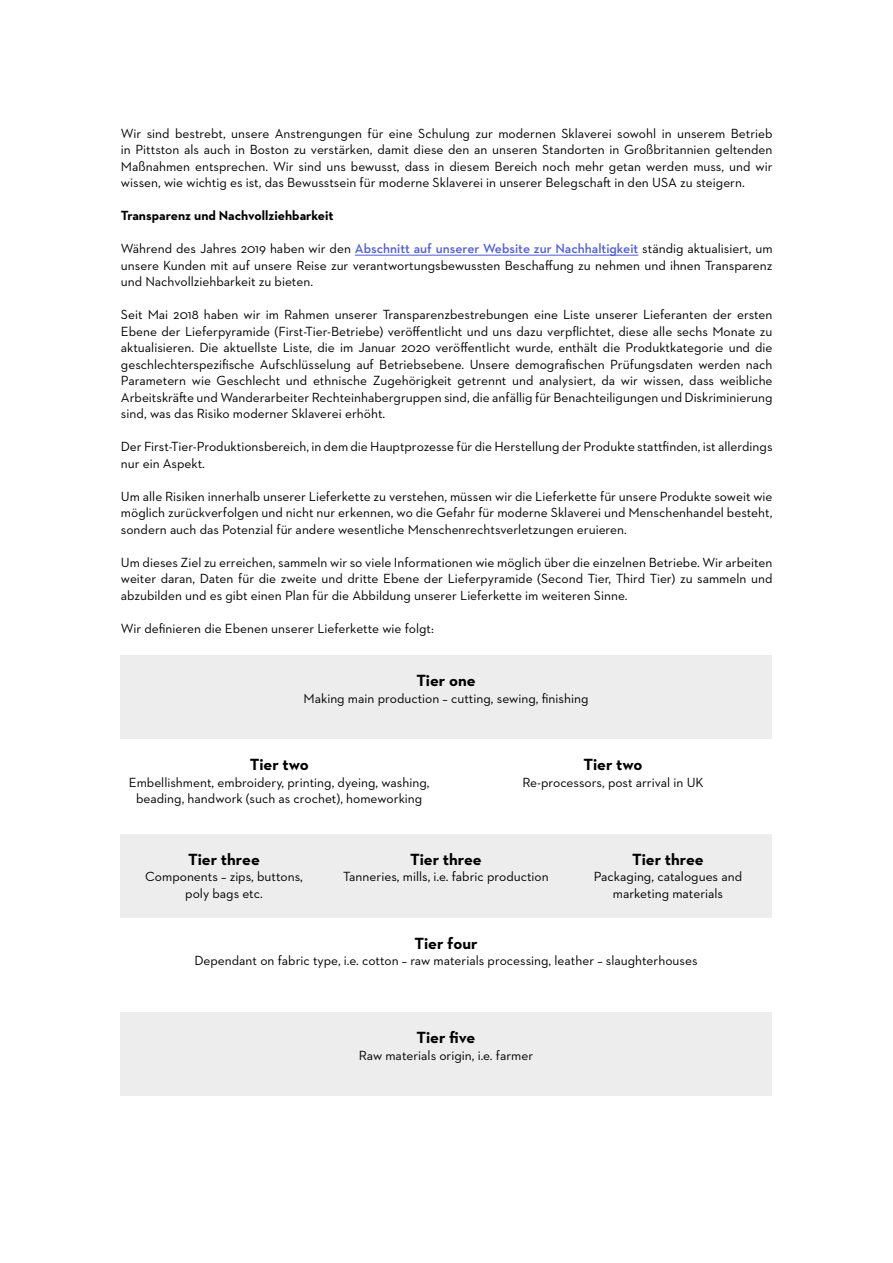
<style>
.page{position:relative;width:893px;height:1263px;background:#fff}
.page>*{position:absolute;margin:0;border:0;box-sizing:border-box;transform-origin:0 0}
.t1{font:700 16.5px "Neutraface 2 Text";color:#000}
.t2{font:13.5px/16.5px "Neutraface 2 Text";color:#000;text-align:justify}
.t3{font:700 13.5px "Neutraface 2 Text";color:#000}
.s1{font-weight:600;color:#4f5cd6}
</style>
<div class="page">
<hr style="left:355px;top:255px;width:283px;height:1px;background:#4f5cd6">
<div style="left:120px;top:655px;width:652px;height:84px;background:#ededed"></div>
<div style="left:120px;top:834px;width:652px;height:84px;background:#ededed"></div>
<div style="left:120px;top:1012px;width:652px;height:84px;background:#ededed"></div>
<p class="t2" style="left:121px;top:125px;width:653px">Wir sind bestrebt, unsere Anstrengungen für eine Schulung zur modernen Sklaverei sowohl in unserem Betrieb in Pittston als auch in Boston zu verstärken, damit diese den an unseren Standorten in Großbritannien geltenden Maßnahmen entsprechen. Wir sind uns bewusst, dass in diesem Bereich noch mehr getan werden muss, und wir wissen, wie wichtig es ist, das Bewusstsein für moderne Sklaverei in unserer Belegschaft in den USA zu steigern.</p>
<p class="t3" style="left:121px;top:207px;width:214px">Transparenz und Nachvollziehbarkeit</p>
<p class="t2" style="left:121px;top:240px;width:653px">Während des Jahres 2019 haben wir den <span class="s1">Abschnitt auf unserer Website zur Nachhaltigkeit</span> ständig aktualisiert, um unsere Kunden mit auf unsere Reise zur verantwortungsbewussten Beschaffung zu nehmen und ihnen Transparenz und Nachvollziehbarkeit zu bieten.</p>
<p class="t2" style="left:121px;top:306px;width:653px">Seit Mai 2018 haben wir im Rahmen unserer Transparenzbestrebungen eine Liste unserer Lieferanten der ersten Ebene der Lieferpyramide (First-Tier-Betriebe) veröffentlicht und uns dazu verpflichtet, diese alle sechs Monate zu aktualisieren. Die aktuellste Liste, die im Januar 2020 veröffentlicht wurde, enthält die Produktkategorie und die geschlechterspezifische Aufschlüsselung auf Betriebsebene. Unsere demografischen Prüfungsdaten werden nach Parametern wie Geschlecht und ethnische Zugehörigkeit getrennt und analysiert, da wir wissen, dass weibliche Arbeitskräfte und Wanderarbeiter Rechteinhabergruppen sind, die anfällig für Benachteiligungen und Diskriminierung sind, was das Risiko moderner Sklaverei erhöht.</p>
<p class="t2" style="left:121px;top:438px;width:653px">Der First-Tier-Produktionsbereich, in dem die Hauptprozesse für die Herstellung der Produkte stattfinden, ist allerdings nur ein Aspekt.</p>
<p class="t2" style="left:121px;top:488px;width:653px">Um alle Risiken innerhalb unserer Lieferkette zu verstehen, müssen wir die Lieferkette für unsere Produkte soweit wie möglich zurückverfolgen und nicht nur erkennen, wo die Gefahr für moderne Sklaverei und Menschenhandel besteht, sondern auch das Potenzial für andere wesentliche Menschenrechtsverletzungen eruieren.</p>
<p class="t2" style="left:121px;top:554px;width:653px">Um dieses Ziel zu erreichen, sammeln wir so viele Informationen wie möglich über die einzelnen Betriebe. Wir arbeiten weiter daran, Daten für die zweite und dritte Ebene der Lieferpyramide (Second Tier, Third Tier) zu sammeln und abzubilden und es gibt einen Plan für die Abbildung unserer Lieferkette im weiteren Sinne.</p>
<p class="t2" style="left:121px;top:620px;width:315px">Wir definieren die Ebenen unserer Lieferkette wie folgt:</p>
<p class="t1" style="left:416px;top:670px;width:61px">Tier one</p>
<p class="t2" style="left:304px;top:689px;width:286px">Making main production – cutting, sewing, finishing</p>
<p class="t1" style="left:250px;top:754px;width:61px">Tier two</p>
<p class="t2" style="left:129px;top:773px;width:302px;text-align:center">Embellishment, embroidery, printing, dyeing, washing, beading, handwork (such as crochet), homeworking</p>
<p class="t1" style="left:583px;top:754px;width:61px">Tier two</p>
<p class="t2" style="left:522px;top:773px;width:183px">Re-processors, post arrival in UK</p>
<p class="t1" style="left:188px;top:848px;width:73px">Tier three</p>
<p class="t2" style="left:145px;top:868px;width:159px;text-align:center">Components – zips, buttons, poly bags etc.</p>
<p class="t1" style="left:410px;top:848px;width:73px">Tier three</p>
<p class="t2" style="left:343px;top:868px;width:207px">Tanneries, mills, i.e. fabric production</p>
<p class="t1" style="left:632px;top:848px;width:73px">Tier three</p>
<p class="t2" style="left:594px;top:868px;width:150px;text-align:center">Packaging, catalogues and marketing materials</p>
<p class="t1" style="left:414px;top:933px;width:65px">Tier four</p>
<p class="t2" style="left:194px;top:952px;width:505px">Dependant on fabric type, i.e. cotton – raw materials processing, leather – slaughterhouses</p>
<p class="t1" style="left:417px;top:1027px;width:60px">Tier five</p>
<p class="t2" style="left:359px;top:1046px;width:176px">Raw materials origin, i.e. farmer</p>
</div>
